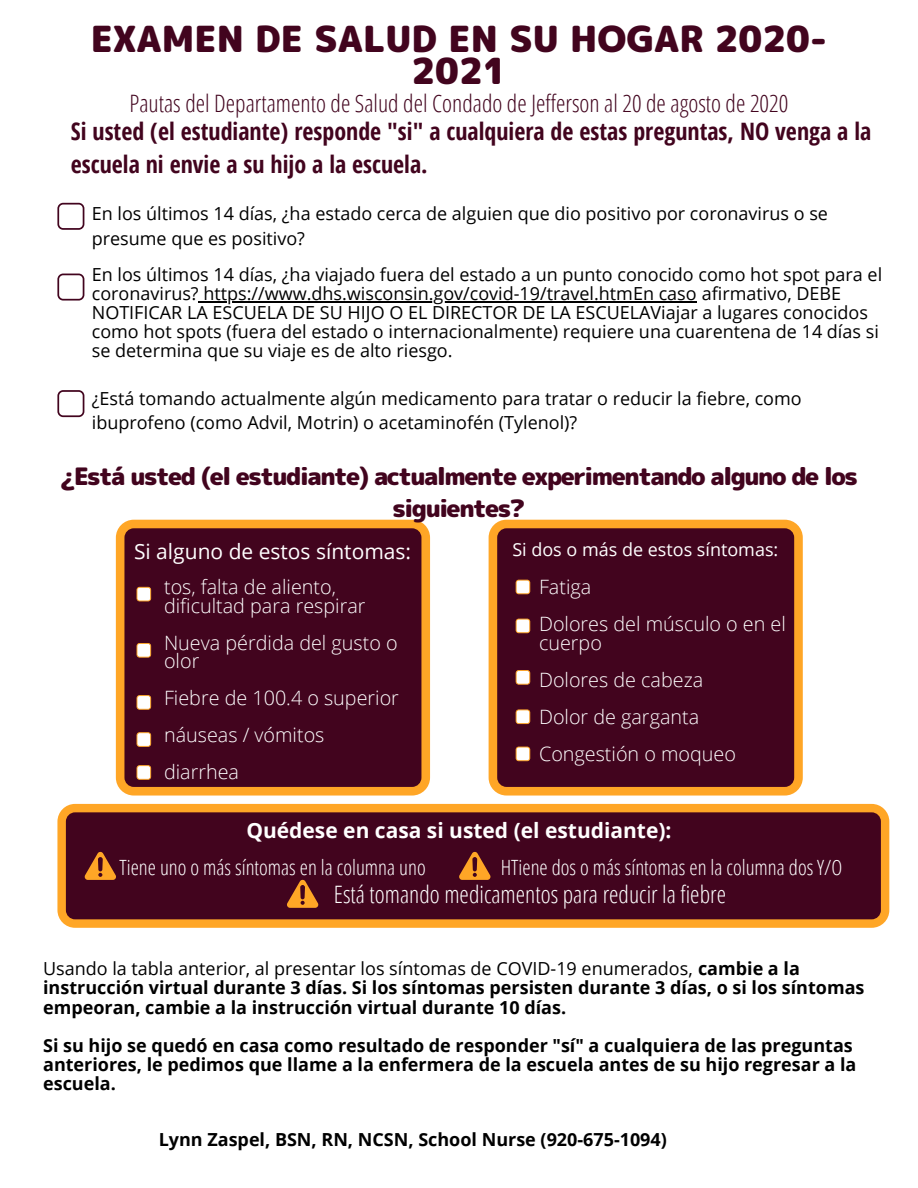
<style>
.page{position:relative;width:918px;height:1188px;background:#fff}
.page>*{position:absolute;margin:0;border:0;box-sizing:border-box;transform-origin:0 0}
.t1{font:36px/32.4px "rounded mplus 1 p black";color:#42041e;text-align:center}
.t2{font:700 24px/32.7px "Open Sans Condensed";color:#42041e}
.t3{font:24px/32.7px "rounded mplus 1 p black";letter-spacing:-.06em;color:#42041e;text-align:center}
.t4{font:300 24px "Open Sans Condensed";color:#42041e}
.t5{font:300 24px "Open Sans Condensed";color:#fff}
.t6{font:300 21px "Open Sans Condensed";color:#fff}
.t7{font:700 21px "Open Sans";color:#fff}
.t8{font:21px "Open Sans";color:#fff}
.t9{font:300 19.8px/37px "Open Sans";color:#fff}
.t10{font:18px/19.2px "Open Sans";color:#000}
.t11{font:700 18px/19.2px "Open Sans";color:#000}
.t12{font:18px "Open Sans";color:#fff}
.s1{font-weight:400}
</style>
<div class="page">
<hr style="left:199px;top:301px;width:498px;height:1px;background:#000">
<svg style="left:116px;top:520px;width:314px;height:276px;background:#581720"></svg>
<svg style="left:489px;top:520px;width:314px;height:276px;background:#581720"></svg>
<svg style="left:57px;top:804px;width:832px;height:124px;background:#601e20"></svg>
<svg style="left:57px;top:203px;width:27px;height:27px"></svg>
<svg style="left:57px;top:274px;width:27px;height:27px"></svg>
<svg style="left:57px;top:390px;width:27px;height:27px"></svg>
<svg style="left:137px;top:587px;width:14px;height:14px"></svg>
<svg style="left:137px;top:643px;width:14px;height:15px"></svg>
<svg style="left:137px;top:695px;width:14px;height:15px"></svg>
<svg style="left:137px;top:732px;width:14px;height:15px"></svg>
<svg style="left:137px;top:765px;width:14px;height:15px"></svg>
<svg style="left:516px;top:580px;width:14px;height:14px"></svg>
<svg style="left:516px;top:619px;width:14px;height:14px"></svg>
<svg style="left:516px;top:670px;width:14px;height:15px"></svg>
<svg style="left:516px;top:709px;width:14px;height:15px"></svg>
<svg style="left:516px;top:747px;width:14px;height:14px"></svg>
<svg style="left:85px;top:852px;width:31px;height:28px"></svg>
<svg style="left:459px;top:852px;width:31px;height:28px"></svg>
<svg style="left:287px;top:880px;width:31px;height:28px"></svg>
<h1 class="t1" style="left:91px;top:22px;width:738px">EXAMEN DE SALUD EN SU HOGAR 2020-<br>2021</h1>
<h2 class="t2" style="left:71px;top:114px;width:802px">Si usted (el estudiante) responde "si" a cualquiera de estas preguntas, NO venga a la escuela ni envie a su hijo a la escuela.</h2>
<h2 class="t4" style="left:130px;top:86px;width:660px">Pautas del Departamento de Salud del Condado de Jefferson al 20 de agosto de 2020</h2>
<p class="t10" style="left:92px;top:201px;width:738px;line-height:24.8px">En los últimos 14 días, ¿ha estado cerca de alguien que dio positivo por coronavirus o se presume que es positivo?</p>
<p class="t10" style="left:92px;top:264px;width:792px">En los últimos 14 días, ¿ha viajado fuera del estado a un punto conocido como hot spot para el coronavirus? https://www.dhs.wisconsin.gov/covid-19/travel.htmEn caso afirmativo, DEBE NOTIFICAR LA ESCUELA DE SU HIJO O EL DIRECTOR DE LA ESCUELAViajar a lugares conocidos como hot spots (fuera del estado o internacionalmente) requiere una cuarentena de 14 días si se determina que su viaje es de alto riesgo.</p>
<p class="t10" style="left:92px;top:385px;width:711px;line-height:24.8px">¿Está tomando actualmente algún medicamento para tratar o reducir la fiebre, como ibuprofeno (como Advil, Motrin) o acetaminofén (Tylenol)?</p>
<h2 class="t3" style="left:60px;top:459px;width:799px">¿Está usted (el estudiante) actualmente experimentando alguno de los siguientes?</h2>
<p class="t8" style="left:134px;top:536px;width:279px">Si alguno de estos síntomas:</p>
<p class="t9" style="left:164px;top:577px;width:203px;line-height:18.6px">tos, falta de aliento, dificultad para respirar</p>
<p class="t9" style="left:164px;top:633px;width:235px;line-height:18.6px">Nueva pérdida del gusto o olor</p>
<p class="t9" style="left:164px;top:679px;width:236px">Fiebre de 100.4 o superior náuseas / vómitos diarrhea</p>
<p class="t12" style="left:512px;top:537px;width:268px">Si dos o más de estos síntomas:</p>
<p class="t9" style="left:539px;top:568px;width:248px">Fatiga<br>Dolores del músculo o en el</p>
<p class="t9" style="left:539px;top:623px;width:198px">cuerpo<br>Dolores de cabeza<br>Dolor de garganta<br>Congestión o moqueo</p>
<p class="t7" style="left:246px;top:816px;width:427px">Quédese en casa si usted (el estudiante):</p>
<p class="t6" style="left:120px;top:853px;width:308px">Tiene uno o más síntomas en la columna uno</p>
<p class="t6" style="left:501px;top:853px;width:343px">HTiene dos o más síntomas en la columna dos Y/O</p>
<h2 class="t5" style="left:334px;top:878px;width:394px">Está tomando medicamentos para reducir la fiebre</h2>
<p class="t11" style="left:43px;top:959px;width:823px"><span class="s1">Usando la tabla anterior, al presentar los síntomas de COVID-19 enumerados,</span> cambie a la instrucción virtual durante 3 días. Si los síntomas persisten durante 3 días, o si los síntomas empeoran, cambie a la instrucción virtual durante 10 días.</p>
<p class="t11" style="left:43px;top:1035px;width:815px">Si su hijo se quedó en casa como resultado de responder "sí" a cualquiera de las preguntas anteriores, le pedimos que llame a la enfermera de la escuela antes de su hijo regresar a la escuela.</p>
<p class="t11" style="left:159px;top:1129px;width:510px">Lynn Zaspel, BSN, RN, NCSN, School Nurse (920-675-1094)</p>
</div>
